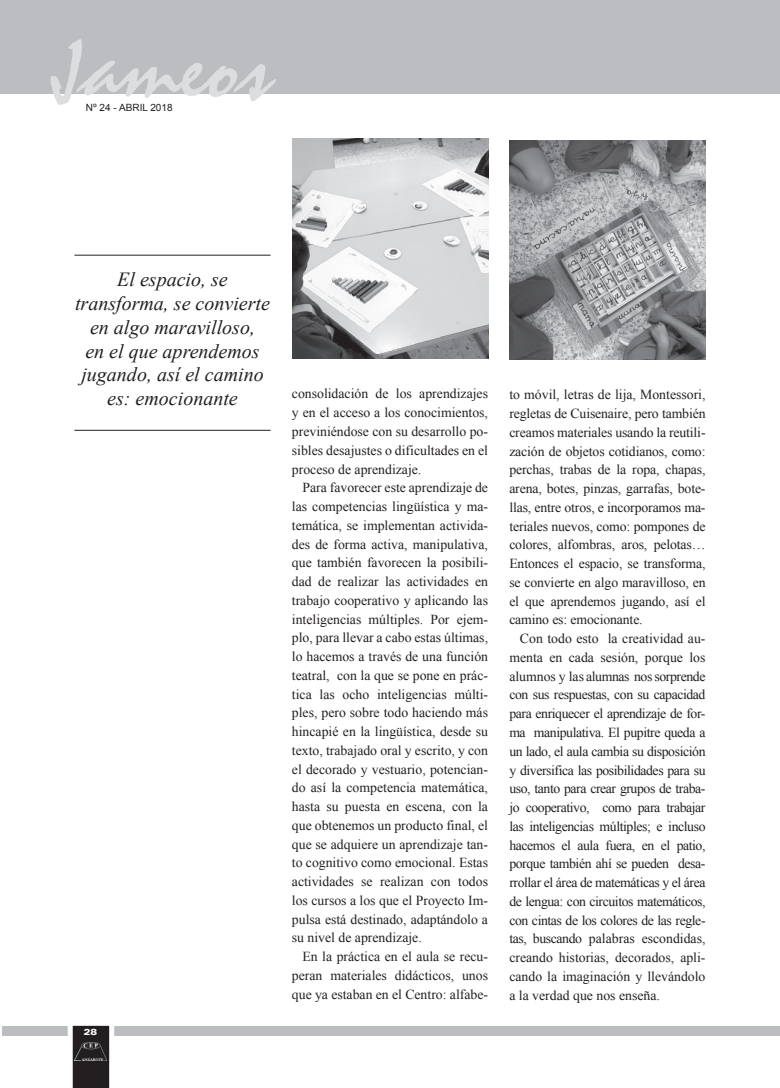
<style>
.page{position:relative;width:780px;height:1088px;background:#fff}
.page>*{position:absolute;margin:0;border:0;box-sizing:border-box;transform-origin:0 0}
.t1{font:90px "Staccato 222 BT";color:#dcdddf}
.t2{font:italic 20px/23.8px "Times New Roman";color:#231f20;text-align:center}
.t3{font:13.75px/18.8px "Times New Roman";color:#231f20;text-align:justify}
.t4{font:10px "Arial";color:#231f20}
.t5{font:900 expanded 8.75px "Zurich BT";color:#fff}
</style>
<div class="page">
<div style="left:2px;top:1026px;width:760px;height:10px;background:#bcbdc0"></div>
<svg style="left:68px;top:1025px;width:46px;height:63px"></svg>
<div style="left:0;top:0;width:762px;height:93px;background:#bcbdc0"></div>
<img style="left:75px;top:1042px;width:31px;height:18px">
<div style="left:762px;top:1026px;width:18px;height:10px;background:#bcbdc0"></div>
<div style="left:762px;top:0;width:18px;height:93px;background:#bcbdc0"></div>
<hr style="left:74px;top:255px;width:196px;height:1px;background:#231f20">
<hr style="left:74px;top:430px;width:196px;height:1px;background:#231f20">
<img style="left:509px;top:140px;width:196px;height:220px">
<img style="left:293px;top:139px;width:195px;height:220px">
<h1 class="t1" style="left:50px;top:18px;width:223px">Jameos</h1>
<p class="t4" style="left:86px;top:101px;width:88px">Nº 24 - ABRIL 2018</p>
<h2 class="t2" style="left:75px;top:267px;width:196px">El espacio, se transforma, se convierte en algo maravilloso,<br>en el que aprendemos jugando, así el camino es: emocionante</h2>
<p class="t5" style="left:84px;top:1027px;width:15px">28</p>
<p class="t3" style="left:292px;top:384px;width:198px">consolidación de los aprendizajes y en el acceso a los conocimientos, previniéndose con su desarrollo po&shy;sibles desajustes o dificultades en el proceso de aprendizaje.</p>
<p class="t3" style="left:292px;top:478px;width:198px;text-indent:11px">Para favorecer este aprendizaje de las competencias lingüística y ma&shy;temática, se implementan activida&shy;des de forma activa, manipulativa, que también favorecen la posibili&shy;dad de realizar las actividades en trabajo cooperativo y aplicando las inteligencias múltiples. Por ejem&shy;plo, para llevar a cabo estas últimas, lo hacemos a través de una función teatral, con la que se pone en prác&shy;tica las ocho inteligencias múlti&shy;ples, pero sobre todo haciendo más hincapié en la lingüística, desde su texto, trabajado oral y escrito, y con el decorado y vestuario, potencian&shy;do así la competencia matemática, hasta su puesta en escena, con la que obtenemos un producto final, el que se adquiere un aprendizaje tan&shy;to cognitivo como emocional. Estas actividades se realizan con todos los cursos a los que el Proyecto Im&shy;pulsa está destinado, adaptándolo a su nivel de aprendizaje.</p>
<p class="t3" style="left:292px;top:947px;width:198px;text-indent:11px">En la práctica en el aula se recu&shy;peran materiales didácticos, unos que ya estaban en el Centro: alfabe-</p>
<p class="t3" style="left:509px;top:385px;width:198px">to móvil, letras de lija, Montessori, regletas de Cuisenaire, pero también creamos materiales usando la reutili&shy;zación de objetos cotidianos, como: perchas, trabas de la ropa, chapas, arena, botes, pinzas, garrafas, bote&shy;llas, entre otros, e incorporamos ma&shy;teriales nuevos, como: pompones de colores, alfombras, aros, pelotas… Entonces el espacio, se transforma, se convierte en algo maravilloso, en el que aprendemos jugando, así el camino es: emocionante.</p>
<p class="t3" style="left:509px;top:629px;width:198px;text-indent:11px">Con todo esto la creatividad au&shy;menta en cada sesión, porque los alumnos y las alumnas nos sorprende con sus respuestas, con su capacidad para enriquecer el aprendizaje de for&shy;ma manipulativa. El pupitre queda a un lado, el aula cambia su disposición y diversifica las posibilidades para su uso, tanto para crear grupos de traba&shy;jo cooperativo, como para trabajar las inteligencias múltiples; e incluso hacemos el aula fuera, en el patio, porque también ahí se pueden desa&shy;rrollar el área de matemáticas y el área de lengua: con circuitos matemáticos, con cintas de los colores de las regle&shy;tas, buscando palabras escondidas, creando historias, decorados, apli&shy;cando la imaginación y llevándolo a la verdad que nos enseña.</p>
</div>
